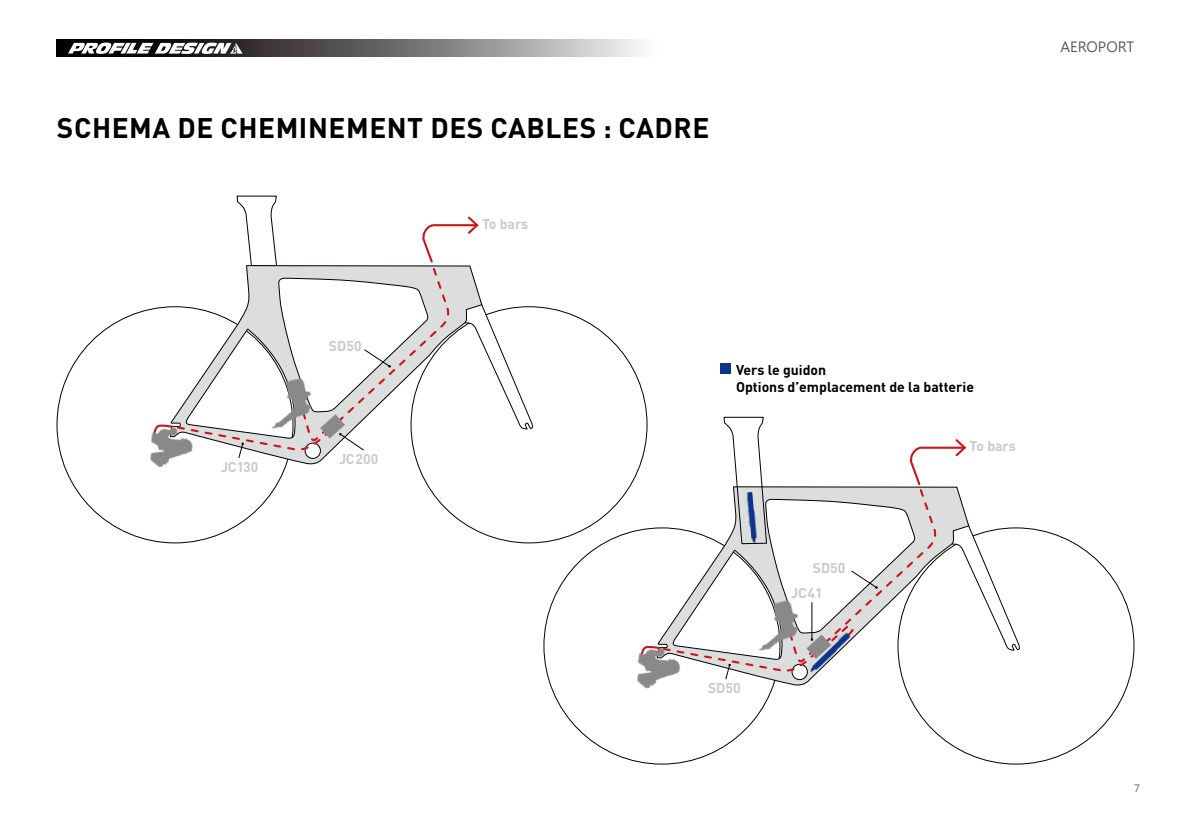
<style>
.page{position:relative;width:1191px;height:840px;background:#fff}
.page>*{position:absolute;margin:0;border:0;box-sizing:border-box;transform-origin:0 0}
.t1{font:700 28px "DIN Pro";letter-spacing:.02em;color:#000}
.t2{font:700 14px/16.8px "DIN Pro";color:#000}
.t3{font:700 14px/25.2px "DIN Pro";color:#c9caca}
.t4{font:14px "Microsoft Jheng Hei";color:#595757}
.t5{font:10px "Microsoft Jheng Hei";color:#595757}
</style>
<div class="page">
<svg style="left:57px;top:40px;width:584px;height:17px;background:#747373"></svg>
<svg style="left:68px;top:43px;width:174px;height:11px"></svg>
<svg style="left:152px;top:195px;width:381px;height:263px"></svg>
<img style="left:150px;top:419px;width:48px;height:49px">
<div style="left:720px;top:363px;width:10px;height:10px;background:#0c3388"></div>
<svg style="left:639px;top:416px;width:381px;height:263px"></svg>
<img style="left:637px;top:639px;width:48px;height:50px">
<h1 class="t1" style="left:57px;top:104px;width:654px">SCHEMA DE CHEMINEMENT DES CABLES : CADRE</h1>
<p class="t3" style="left:221px;top:452px;width:39px">JC130</p>
<p class="t3" style="left:329px;top:332px;width:34px">SD50</p>
<p class="t3" style="left:339px;top:444px;width:41px">JC200</p>
<p class="t3" style="left:482px;top:209px;width:48px">To bars</p>
<p class="t2" style="left:736px;top:360px;width:240px">Vers le guidon<br>Options d’emplacement de la batterie</p>
<p class="t3" style="left:708px;top:673px;width:34px">SD50</p>
<p class="t3" style="left:791px;top:553px;width:56px;text-indent:22px">SD50<br>JC41</p>
<p class="t3" style="left:969px;top:432px;width:48px">To bars</p>
<p class="t4" style="left:1060px;top:38px;width:75px">AEROPORT</p>
<p class="t5" style="left:1134px;top:781px;width:7px">7</p>
</div>
